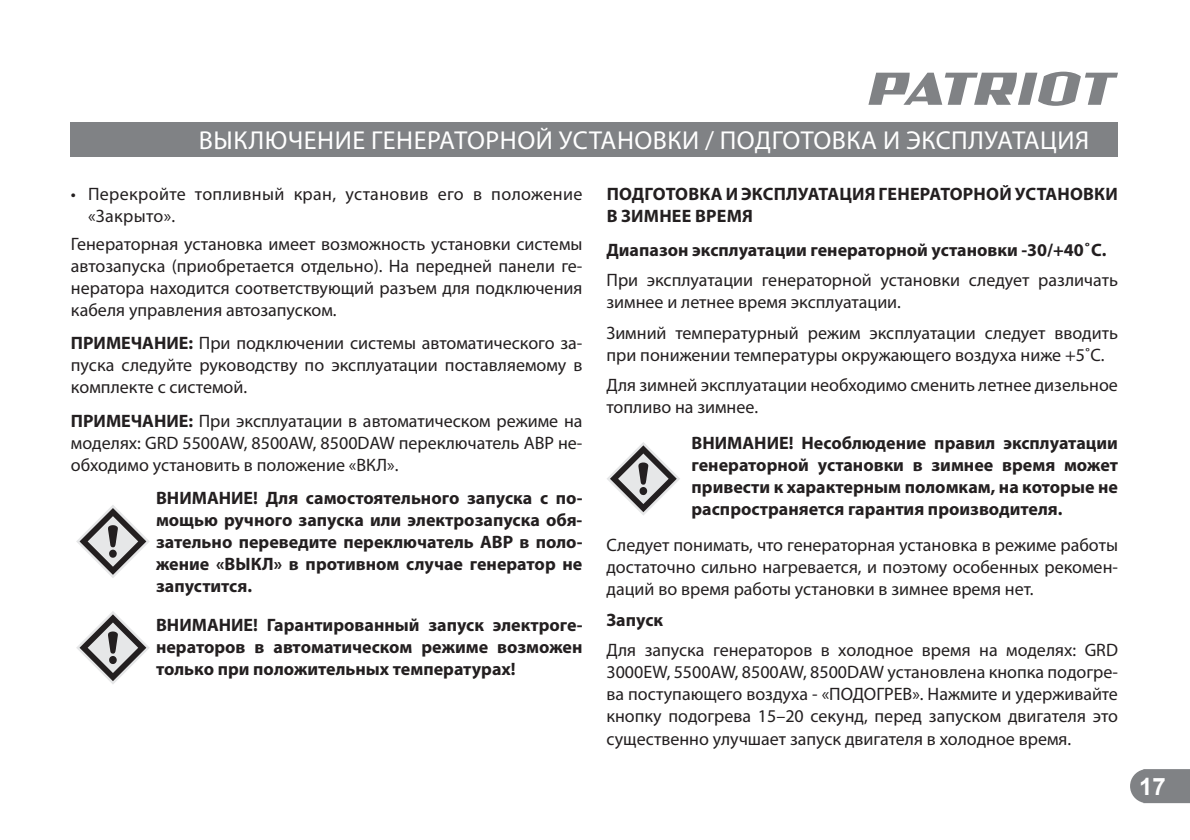
<style>
.page{position:relative;width:1190px;height:840px;background:#fff}
.page>*{position:absolute;margin:0;border:0;box-sizing:border-box;transform-origin:0 0}
.t1{font:26px "Myriad Pro";letter-spacing:.02em;color:#fff}
.t2{font:700 24px "Arial";color:#fff}
.t3{font:18px/22px "Myriad Pro";color:#231f20;text-align:justify}
.t4{font:700 18px/22px "Myriad Pro";color:#231f20;text-align:justify}
.t5{font:18px/22px "Myriad Pro";letter-spacing:.02em;color:#231f20}
.s1{font-weight:700}
</style>
<div class="page">
<svg style="left:1130px;top:769px;width:59px;height:34px;background:#888a8c"></svg>
<svg style="left:868px;top:72px;width:250px;height:34px"></svg>
<div style="left:71px;top:123px;width:1047px;height:34px;background:#808285"></div>
<svg style="left:76px;top:505px;width:74px;height:73px"></svg>
<svg style="left:607px;top:442px;width:73px;height:73px"></svg>
<svg style="left:76px;top:611px;width:74px;height:73px"></svg>
<h1 class="t1" style="left:199px;top:128px;width:892px">ВЫКЛЮЧЕНИЕ ГЕНЕРАТОРНОЙ УСТАНОВКИ / ПОДГОТОВКА И ЭКСПЛУАТАЦИЯ</h1>
<p class="t5" style="left:88px;top:184px;width:496px;text-indent:-17px">• Перекройте топливный кран, установив его в положение «Закрыто».</p>
<p class="t3" style="left:71px;top:234px;width:513px">Генераторная установка имеет возможность установки системы автозапуска (приобретается отдельно). На передней панели ге&shy;нератора находится соответствующий разъем для подключения кабеля управления автозапуском.</p>
<p class="t3" style="left:71px;top:333px;width:513px"><span class="s1">ПРИМЕЧАНИЕ:</span> При подключении системы автоматического за&shy;пуска следуйте руководству по эксплуатации поставляемому в комплекте с системой.</p>
<p class="t3" style="left:71px;top:410px;width:513px"><span class="s1">ПРИМЕЧАНИЕ:</span> При эксплуатации в автоматическом режиме на моделях: GRD 5500AW, 8500AW, 8500DAW переключатель АВР не&shy;обходимо установить в положение «ВКЛ».</p>
<p class="t4" style="left:156px;top:487px;width:428px">ВНИМАНИЕ! Для самостоятельного запуска с по&shy;мощью ручного запуска или электрозапуска обя&shy;зательно переведите переключатель АВР в поло&shy;жение «ВЫКЛ» в противном случае генератор не запустится.</p>
<p class="t4" style="left:156px;top:614px;width:428px">ВНИМАНИЕ! Гарантированный запуск электроге&shy;нераторов в автоматическом режиме возможен только при положительных температурах!</p>
<p class="t4" style="left:606px;top:184px;width:512px">ПОДГОТОВКА И ЭКСПЛУАТАЦИЯ ГЕНЕРАТОРНОЙ УСТАНОВКИ<br>В ЗИМНЕЕ ВРЕМЯ</p>
<p class="t4" style="left:606px;top:239px;width:501px">Диапазон эксплуатации генераторной установки -30/+40˚С.</p>
<p class="t3" style="left:606px;top:270px;width:513px">При эксплуатации генераторной установки следует различать зимнее и летнее время эксплуатации.</p>
<p class="t3" style="left:606px;top:322px;width:513px">Зимний температурный режим эксплуатации следует вводить при понижении температуры окружающего воздуха ниже +5˚С.</p>
<p class="t3" style="left:606px;top:375px;width:513px">Для зимней эксплуатации необходимо сменить летнее дизельное топливо на зимнее.</p>
<p class="t4" style="left:691px;top:433px;width:428px">ВНИМАНИЕ! Несоблюдение правил эксплуатации генераторной установки в зимнее время может привести к характерным поломкам, на которые не распространяется гарантия производителя.</p>
<p class="t3" style="left:606px;top:535px;width:513px">Следует понимать, что генераторная установка в режиме работы достаточно сильно нагревается, и поэтому особенных рекомен&shy;даций во время работы установки в зимнее время нет.</p>
<p class="t4" style="left:606px;top:609px;width:58px">Запуск</p>
<p class="t3" style="left:606px;top:640px;width:513px">Для запуска генераторов в холодное время на моделях: GRD 3000EW, 5500AW, 8500AW, 8500DAW установлена кнопка подогре&shy;ва поступающего воздуха - «ПОДОГРЕВ». Нажмите и удерживайте кнопку подогрева 15–20 секунд, перед запуском двигателя это существенно улучшает запуск двигателя в холодное время.</p>
<h2 class="t2" style="left:1139px;top:772px;width:28px">17</h2>
</div>
